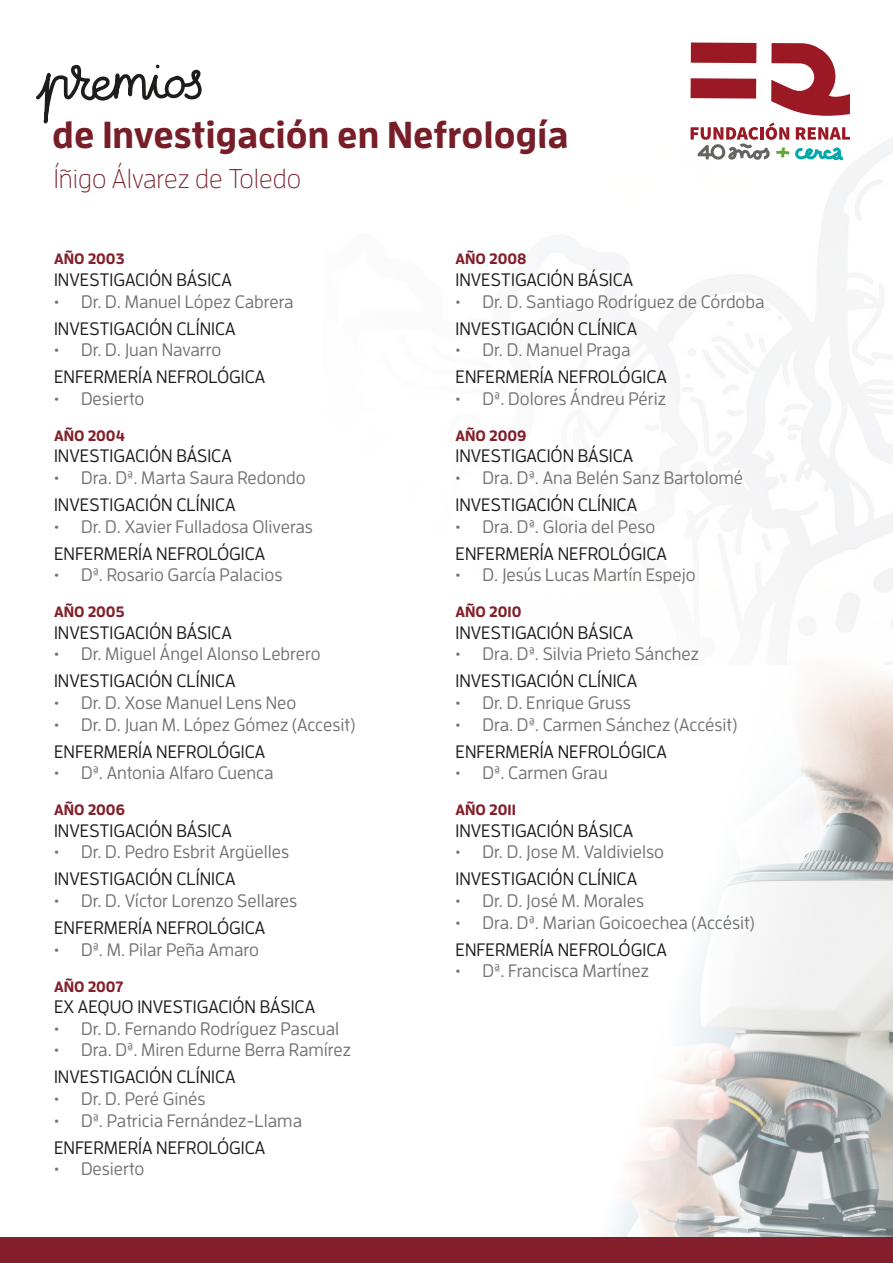
<style>
.page{position:relative;width:893px;height:1263px;background:#fff}
.page>*{position:absolute;margin:0;border:0;box-sizing:border-box;transform-origin:0 0}
.t1{font:700 37.5px "Enzo OT";color:#781e29}
.t2{font:300 27px "Enzo OT";color:#781e29}
.t3{font:500 18px "Enzo OT";color:#737372}
.t4{font:500 18px "Enzo OT";color:#1d1d1b}
.t5{font:700 15px "Enzo OT";color:#831f2a}
</style>
<div class="page">
<img style="left:613px;top:660px;width:280px;height:577px">
<svg style="left:36px;top:64px;width:166px;height:60px"></svg>
<div style="left:0;top:1237px;width:893px;height:26px;background:#831f2a"></div>
<svg style="left:691px;top:43px;width:159px;height:73px"></svg>
<svg style="left:691px;top:122px;width:159px;height:39px"></svg>
<p class="t1" style="left:52px;top:111px;width:518px">de Investigación en Nefrología</p>
<p class="t2" style="left:54px;top:163px;width:249px">Íñigo Álvarez de Toledo</p>
<p class="t5" style="left:54px;top:250px;width:72px">AÑO 2003</p>
<p class="t4" style="left:54px;top:269px;width:179px">INVESTIGACIÓN BÁSICA</p>
<p class="t3" style="left:54px;top:291px;width:241px">• Dr. D. Manuel López Cabrera</p>
<p class="t4" style="left:54px;top:318px;width:183px">INVESTIGACIÓN CLÍNICA</p>
<p class="t3" style="left:54px;top:339px;width:169px">• Dr. D. Juan Navarro</p>
<p class="t4" style="left:54px;top:366px;width:213px">ENFERMERÍA NEFROLÓGICA</p>
<p class="t3" style="left:54px;top:388px;width:92px">• Desierto</p>
<p class="t5" style="left:54px;top:426px;width:72px">AÑO 2004</p>
<p class="t4" style="left:54px;top:446px;width:179px">INVESTIGACIÓN BÁSICA</p>
<p class="t3" style="left:54px;top:467px;width:253px">• Dra. Dª. Marta Saura Redondo</p>
<p class="t4" style="left:54px;top:494px;width:183px">INVESTIGACIÓN CLÍNICA</p>
<p class="t3" style="left:54px;top:516px;width:260px">• Dr. D. Xavier Fulladosa Oliveras</p>
<p class="t4" style="left:54px;top:543px;width:213px">ENFERMERÍA NEFROLÓGICA</p>
<p class="t3" style="left:54px;top:564px;width:230px">• Dª. Rosario García Palacios</p>
<p class="t5" style="left:54px;top:602px;width:72px">AÑO 2005</p>
<p class="t4" style="left:54px;top:622px;width:179px">INVESTIGACIÓN BÁSICA</p>
<p class="t3" style="left:54px;top:644px;width:268px">• Dr. Miguel Ángel Alonso Lebrero</p>
<p class="t4" style="left:54px;top:671px;width:183px">INVESTIGACIÓN CLÍNICA</p>
<p class="t3" style="left:54px;top:692px;width:244px">• Dr. D. Xose Manuel Lens Neo</p>
<p class="t3" style="left:54px;top:714px;width:303px">• Dr. D. Juan M. López Gómez (Accesit)</p>
<p class="t4" style="left:54px;top:741px;width:213px">ENFERMERÍA NEFROLÓGICA</p>
<p class="t3" style="left:54px;top:762px;width:221px">• Dª. Antonia Alfaro Cuenca</p>
<p class="t5" style="left:54px;top:800px;width:72px">AÑO 2006</p>
<p class="t4" style="left:54px;top:820px;width:179px">INVESTIGACIÓN BÁSICA</p>
<p class="t3" style="left:54px;top:842px;width:237px">• Dr. D. Pedro Esbrit Argüelles</p>
<p class="t4" style="left:54px;top:869px;width:183px">INVESTIGACIÓN CLÍNICA</p>
<p class="t3" style="left:54px;top:890px;width:245px">• Dr. D. Víctor Lorenzo Sellares</p>
<p class="t4" style="left:54px;top:917px;width:213px">ENFERMERÍA NEFROLÓGICA</p>
<p class="t3" style="left:54px;top:939px;width:207px">• Dª. M. Pilar Peña Amaro</p>
<p class="t5" style="left:54px;top:977px;width:71px">AÑO 2007</p>
<p class="t4" style="left:54px;top:996px;width:263px">EX AEQUO INVESTIGACIÓN BÁSICA</p>
<p class="t3" style="left:54px;top:1018px;width:287px">• Dr. D. Fernando Rodríguez Pascual</p>
<p class="t3" style="left:54px;top:1040px;width:299px">• Dra. Dª. Miren Edurne Berra Ramírez</p>
<p class="t4" style="left:54px;top:1067px;width:183px">INVESTIGACIÓN CLÍNICA</p>
<p class="t3" style="left:54px;top:1088px;width:153px">• Dr. D. Peré Ginés</p>
<p class="t3" style="left:54px;top:1110px;width:250px">• Dª. Patricia Fernández-Llama</p>
<p class="t4" style="left:54px;top:1137px;width:213px">ENFERMERÍA NEFROLÓGICA</p>
<p class="t3" style="left:54px;top:1158px;width:92px">• Desierto</p>
<p class="t5" style="left:455px;top:250px;width:73px">AÑO 2008</p>
<p class="t4" style="left:455px;top:269px;width:179px">INVESTIGACIÓN BÁSICA</p>
<p class="t3" style="left:455px;top:291px;width:311px">• Dr. D. Santiago Rodríguez de Córdoba</p>
<p class="t4" style="left:455px;top:318px;width:183px">INVESTIGACIÓN CLÍNICA</p>
<p class="t3" style="left:455px;top:339px;width:177px">• Dr. D. Manuel Praga</p>
<p class="t4" style="left:455px;top:366px;width:213px">ENFERMERÍA NEFROLÓGICA</p>
<p class="t3" style="left:455px;top:388px;width:212px">• Dª. Dolores Ándreu Périz</p>
<p class="t5" style="left:455px;top:426px;width:72px">AÑO 2009</p>
<p class="t4" style="left:455px;top:446px;width:179px">INVESTIGACIÓN BÁSICA</p>
<p class="t3" style="left:455px;top:467px;width:289px">• Dra. Dª. Ana Belén Sanz Bartolomé</p>
<p class="t4" style="left:455px;top:494px;width:183px">INVESTIGACIÓN CLÍNICA</p>
<p class="t3" style="left:455px;top:516px;width:201px">• Dra. Dª. Gloria del Peso</p>
<p class="t4" style="left:455px;top:543px;width:213px">ENFERMERÍA NEFROLÓGICA</p>
<p class="t3" style="left:455px;top:564px;width:242px">• D. Jesús Lucas Martín Espejo</p>
<p class="t5" style="left:455px;top:602px;width:67px">AÑO 2010</p>
<p class="t4" style="left:455px;top:622px;width:179px">INVESTIGACIÓN BÁSICA</p>
<p class="t3" style="left:455px;top:644px;width:245px">• Dra. Dª. Silvia Prieto Sánchez</p>
<p class="t4" style="left:455px;top:671px;width:183px">INVESTIGACIÓN CLÍNICA</p>
<p class="t3" style="left:455px;top:692px;width:177px">• Dr. D. Enrique Gruss</p>
<p class="t3" style="left:455px;top:714px;width:283px">• Dra. Dª. Carmen Sánchez (Accésit)</p>
<p class="t4" style="left:455px;top:741px;width:213px">ENFERMERÍA NEFROLÓGICA</p>
<p class="t3" style="left:455px;top:762px;width:154px">• Dª. Carmen Grau</p>
<p class="t5" style="left:455px;top:800px;width:62px">AÑO 2011</p>
<p class="t4" style="left:455px;top:820px;width:179px">INVESTIGACIÓN BÁSICA</p>
<p class="t3" style="left:455px;top:842px;width:210px">• Dr. D. Jose M. Valdivielso</p>
<p class="t4" style="left:455px;top:869px;width:183px">INVESTIGACIÓN CLÍNICA</p>
<p class="t3" style="left:455px;top:890px;width:190px">• Dr. D. José M. Morales</p>
<p class="t3" style="left:455px;top:912px;width:301px">• Dra. Dª. Marian Goicoechea (Accésit)</p>
<p class="t4" style="left:455px;top:939px;width:213px">ENFERMERÍA NEFROLÓGICA</p>
<p class="t3" style="left:455px;top:960px;width:195px">• Dª. Francisca Martínez</p>
</div>
